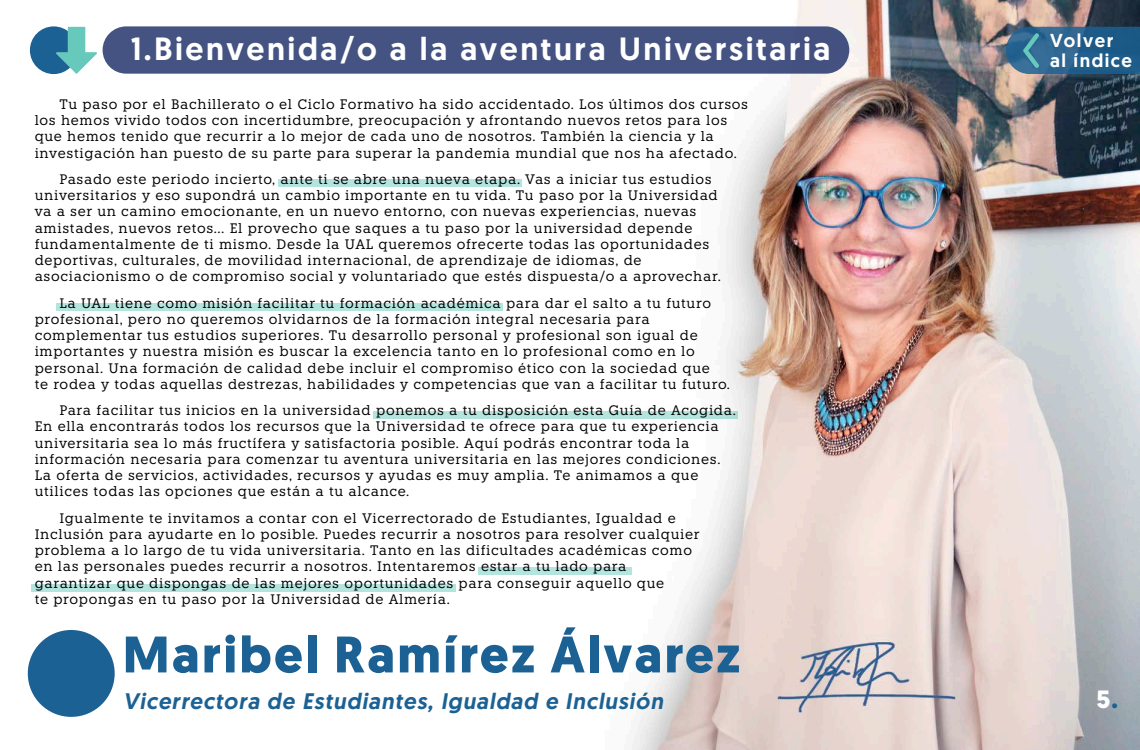
<style>
.page{position:relative;width:1140px;height:750px;background:#fff}
.page>*{position:absolute;margin:0;border:0;box-sizing:border-box;transform-origin:0 0}
.t1{font:700 51.25px "Geomanist";letter-spacing:.05em;color:#1b6194}
.t2{font:500 32.12px "Geomanist";letter-spacing:.08em;color:#fff}
.t3{font:700 25px "Geomanist";color:#fff}
.t4{font:italic 500 22.5px "Geomanist";letter-spacing:.045em;color:#1b6194}
.t5{font:500 18.75px/20.5px "Geomanist";letter-spacing:.08em;color:#fff}
.t6{font:13.75px/16.2px "Knile";letter-spacing:.045em;color:#000}
.s1{color:#1b6194}
</style>
<div class="page">
<img style="left:27px;top:0;width:1113px;height:750px">
<div style="left:28px;top:630px;width:87px;height:87px;background:#1b6194;border-radius:50%"></div>
<div style="left:279px;top:180px;width:243px;height:7px;background:#b3e4dd"></div>
<div style="left:57px;top:304px;width:446px;height:7px;background:#b3e4dd"></div>
<div style="left:373px;top:411px;width:364px;height:8px;background:#b3e4dd"></div>
<div style="left:479px;top:567px;width:153px;height:8px;background:#b3e4dd"></div>
<div style="left:31px;top:584px;width:425px;height:7px;background:#b3e4dd"></div>
<svg style="left:1006px;top:27px;width:134px;height:47px;background:#2c668f"></svg>
<div style="left:103px;top:26px;width:746px;height:48px;background:#455382;border-radius:24px"></div>
<div style="left:30px;top:26px;width:48px;height:48px;background:#1b6194;border-radius:50%"></div>
<svg style="left:56px;top:27px;width:41px;height:47px"></svg>
<h2 class="t2" style="left:131px;top:28px;width:701px">1.Bienvenida/o a la aventura Universitaria</h2>
<p class="t6" style="left:35px;top:96px;width:715px;text-indent:25px">Tu paso por el Bachillerato o el Ciclo Formativo ha sido accidentado. Los últimos dos cursos los hemos vivido todos con incertidumbre, preocupación y afrontando nuevos retos para los que hemos tenido que recurrir a lo mejor de cada uno de nosotros. También la ciencia y la investigación han puesto de su parte para superar la pandemia mundial que nos ha afectado.</p>
<p class="t6" style="left:35px;top:171px;width:688px;text-indent:25px">Pasado este periodo incierto, ante ti se abre una nueva etapa. Vas a iniciar tus estudios universitarios y eso supondrá un cambio importante en tu vida. Tu paso por la Universidad va a ser un camino emocionante, en un nuevo entorno, con nuevas experiencias, nuevas amistades, nuevos retos… El provecho que saques a tu paso por la universidad depende fundamentalmente de ti mismo. Desde la UAL queremos ofrecerte todas las oportunidades deportivas, culturales, de movilidad internacional, de aprendizaje de idiomas, de asociacionismo o de compromiso social y voluntariado que estés dispuesta/o a aprovechar.</p>
<p class="t6" style="left:35px;top:294px;width:697px;text-indent:25px">La UAL tiene como misión facilitar tu formación académica para dar el salto a tu futuro profesional, pero no queremos olvidarnos de la formación integral necesaria para complementar tus estudios superiores. Tu desarrollo personal y profesional son igual de importantes y nuestra misión es buscar la excelencia tanto en lo profesional como en lo personal. Una formación de calidad debe incluir el compromiso ético con la sociedad que<br>te rodea y todas aquellas destrezas, habilidades y competencias que van a facilitar tu futuro.</p>
<p class="t6" style="left:35px;top:402px;width:703px;text-indent:25px">Para facilitar tus inicios en la universidad ponemos a tu disposición esta Guía de Acogida.<br>En ella encontrarás todos los recursos que la Universidad te ofrece para que tu experiencia universitaria sea lo más fructífera y satisfactoria posible. Aquí podrás encontrar toda la información necesaria para comenzar tu aventura universitaria en las mejores condiciones.<br>La oferta de servicios, actividades, recursos y ayudas es muy amplia. Te animamos a que utilices todas las opciones que están a tu alcance.</p>
<p class="t6" style="left:35px;top:509px;width:666px;text-indent:25px">Igualmente te invitamos a contar con el Vicerrectorado de Estudiantes, Igualdad e Inclusión para ayudarte en lo posible. Puedes recurrir a nosotros para resolver cualquier problema a lo largo de tu vida universitaria. Tanto en las dificultades académicas como en las personales puedes recurrir a nosotros. Intentaremos estar a tu lado para garantizar que dispongas de las mejores oportunidades para conseguir aquello que<br>te propongas en tu paso por la Universidad de Almería.</p>
<h1 class="t1" style="left:123px;top:620px;width:619px">Maribel Ramírez Álvarez</h1>
<h3 class="t4" style="left:123px;top:687px;width:541px">Vicerrectora de Estudiantes, Igualdad e Inclusión</h3>
<h3 class="t5" style="left:1050px;top:30px;width:84px">Volver al índice</h3>
<h3 class="t3" style="left:1097px;top:683px;width:23px">5<span class="s1">.</span></h3>
</div>
